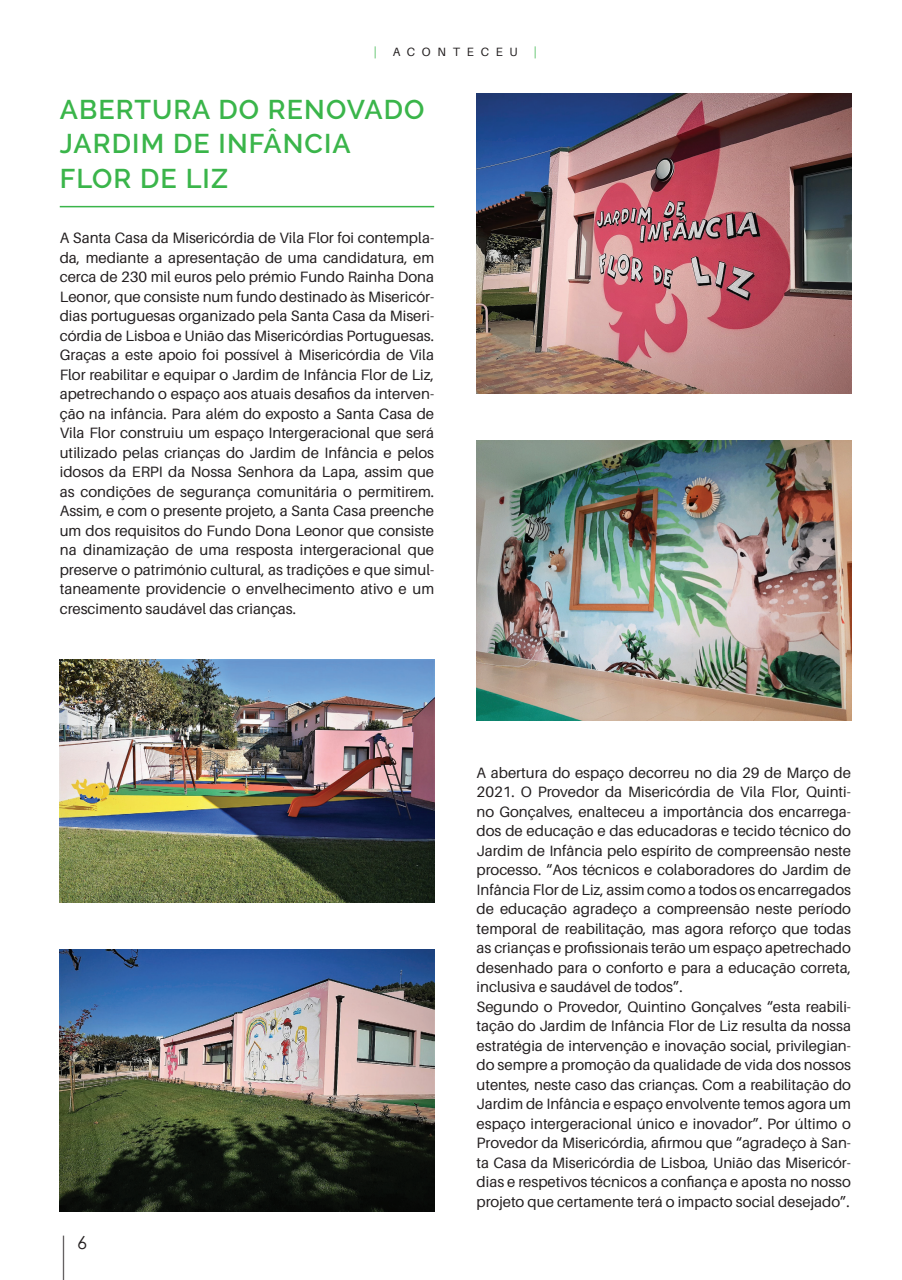
<style>
.page{position:relative;width:902px;height:1280px;background:#fff}
.page>*{position:absolute;margin:0;border:0;box-sizing:border-box;transform-origin:0 0}
.t1{font:49.5px "Century Gothic";color:#231f20;scale:.25 1}
.t2{font:600 27px/34.5px "Raleway";letter-spacing:.04em;color:#3ab54a}
.t3{font:18px "Century Gothic";color:#231f20}
.t4{font:15px/19.5px "Aileron";color:#231f20;text-align:justify}
.t5{font:12px "Aileron";letter-spacing:.56em;color:#231f20}
.t6{font:12px "Aileron";color:#3ab54a}
</style>
<div class="page">
<img style="left:476px;top:94px;width:374px;height:300px">
<hr style="left:60px;top:206px;width:374px;height:1px;background:#3ab54a">
<img style="left:60px;top:659px;width:374px;height:243px">
<img style="left:60px;top:949px;width:374px;height:262px">
<img style="left:476px;top:440px;width:375px;height:280px">
<p class="t6" style="left:374px;top:45px;width:4px">|</p>
<p class="t5" style="left:392px;top:45px;width:127px">aco nteceu</p>
<p class="t6" style="left:533px;top:45px;width:4px">|</p>
<h2 class="t2" style="left:60px;top:92px;width:292px">ABERTURA DO RENOVADO<br>JARDIM DE INFÂNCIA<br>FLOR DE LIZ</h2>
<p class="t4" style="left:60px;top:228px;width:376px">A Santa Casa da M isericórdia de Vila Flor foi contempla&shy;da, mediante a apresentação de uma candidatura, em cerca de 230 mil euros pelo prémio Fundo Rainha Dona Leonor, que consiste num fundo destinado às M isericór&shy;dias portuguesas organizado pela Santa Casa da M iseri&shy;córdia de Lisboa e U nião das M isericórdias Portuguesas.<br>Graças a este apoio foi possível à M isericórdia de Vila Flor reabilitar e equipar o Jardim de Infância Flor de Liz, apetrechando o espaço aos atuais desafios da interven&shy;ção na infância. Para além do exposto a Santa Casa de Vila Flor construiu um espaço Intergeracional que será utilizado pelas crianças do Jardim de Infância e pelos idosos da ERPI da Nossa Senhora da Lapa, assim que as condições de segurança comunitária o permitirem.<br>Assim, e com o presente projeto, a Santa Casa preenche um dos requisitos do Fundo Dona Leonor que consiste na dinamização de uma resposta intergeracional que preserve o património cultural, as tradições e que simul&shy;taneamente providencie o envelhecimento ativo e um crescimento saudável das crianças.</p>
<h1 class="t1" style="left:60px;top:1219px;width:35px">|</h1>
<p class="t3" style="left:77px;top:1230px;width:11px">6</p>
<p class="t4" style="left:476px;top:763px;width:376px;text-align:left">A abertura do espaço decorreu no dia 29 de Março de 2021. O Provedor da M isericórdia de Vila Flor, Quinti&shy;no Gonçalves, enalteceu a importância dos encarrega&shy;dos de educação e das educadoras e tecido técnico do Jardim de Infância pelo espírito de compreensão neste processo. “Aos técnicos e colaboradores do Jardim de Infância Flor de Liz, assim como a todos os encarregados de educação agradeço a compreensão neste período temporal de reabilitação, mas agora reforço que todas as crianças e profissionais terão um espaço apetrechado desenhado para o conforto e para a educação correta, inclusiva e saudável de todos”.<br>Segundo o Provedor, Quintino Gonçalves “esta reabili&shy;tação do Jardim de Infância Flor de Liz resulta da nossa estratégia de intervenção e inovação social, privilegian&shy;do sempre a promoção da qualidade de vida dos nossos utentes, neste caso das crianças. Com a reabilitação do Jardim de Infância e espaço envolvente temos agora um espaço intergeracional único e inovador”. Por último o Provedor da M isericórdia, afirmou que “agradeço à San&shy;ta Casa da M isericórdia de Lisboa, U nião das M isericór&shy;dias e respetivos técnicos a confiança e aposta no nosso projeto que certamente terá o impacto social desejado”.</p>
</div>
